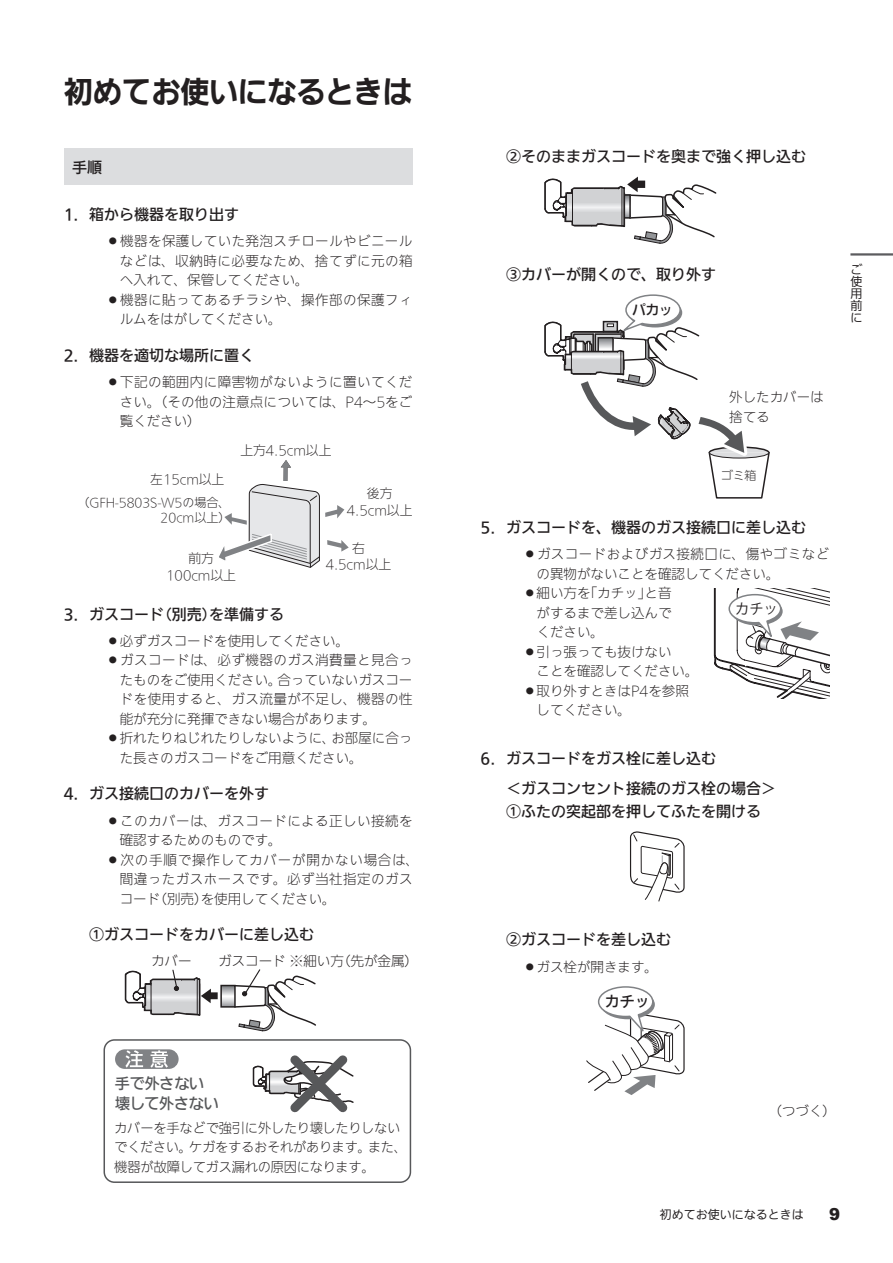
<style>
.page{position:relative;width:893px;height:1263px;background:#fff}
.page>*{position:absolute;margin:0;border:0;box-sizing:border-box;transform-origin:0 0}
.t1{font:700 30px "Iwa UD Go Dsp Pro";letter-spacing:-.015em;color:#231f20}
.t2{font:900 16.5px "Arial";color:#231f20}
.t3{font:500 15px/30px "Iwa UD Go Hon Pro";color:#231f20}
.t4{font:15px/19.5px "Iwa UD Go Dsp Pro Md 90 msp RKSJ H";letter-spacing:-.01em;color:#57585a}
.t5{font:15px "Iwa UD Go Hon Pro Md 90 msp RKSJ H";color:#231f20}
.t6{font:14.25px "Iwa UD Go Hon Pro Md 90 msp RKSJ H";color:#231f20}
.t7{font:300 13.5px/19.5px "Iwa UD Go Hon Pro";color:#231f20;text-align:justify}
.t8{font:300 13.5px "Iwa UD Go Hon Pro";letter-spacing:.035em;color:#231f20}
.t9{font:13.5px/19.5px "Iwa UD Go Hon Pro Lt 90 msp RKSJ H";letter-spacing:-.015em;color:#231f20}
.t10{font:300 13.5px "Iwa UD Go Hon Pro";letter-spacing:.04em;color:#231f20}
.t11{font:300 13.5px "Iwa UD Go Hon Pro";letter-spacing:.03em;color:#231f20}
.t12{font:300 13.5px "Iwa UD Go Hon Pro";letter-spacing:.06em;color:#231f20}
.t13{font:13.5px "Iwa UD Go Dsp Pro Lt 90 msp RKSJ H";color:#231f20}
.t14{font:13.5px "Iwa UD Go Dsp Pro Md 90 msp RKSJ H";color:#231f20}
.t15{font:12.75px/16.5px "Iwa UD Go Hon Pro Lt 90 msp RKSJ H";color:#231f20;text-align:center}
.t16{font:12px/15px "Iwa UD Go Hon Pro Lt 90 msp RKSJ H";color:#231f20;text-align:right}
.t17{font:100 12px/12px "Iwa UD Go Hon Pro";color:#231f20;text-align:justify}
</style>
<div class="page">
<hr style="left:850px;top:253px;width:43px;height:3px;background:#5c5c5f">
<svg style="left:544px;top:177px;width:173px;height:67px"></svg>
<svg style="left:544px;top:294px;width:226px;height:205px"></svg>
<svg style="left:223px;top:988px;width:9px;height:17px"></svg>
<div style="left:220px;top:985px;width:16px;height:23px;border:2px solid #231f20"></div>
<svg style="left:232px;top:969px;width:84px;height:63px"></svg>
<svg style="left:124px;top:969px;width:94px;height:47px"></svg>
<svg style="left:252px;top:1055px;width:102px;height:58px"></svg>
<div style="left:115px;top:1049px;width:64px;height:20px;background:#808285;border-radius:10px"></div>
<svg style="left:125px;top:1050px;width:18px;height:18px"></svg>
<svg style="left:150px;top:1050px;width:18px;height:18px"></svg>
<div style="left:104px;top:1039px;width:307px;height:144px;border:2px solid #57585a;border-radius:10px"></div>
<div style="left:64px;top:149px;width:348px;height:36px;background:#dcdddf"></div>
<svg style="left:713px;top:589px;width:116px;height:109px"></svg>
<svg style="left:219px;top:460px;width:130px;height:108px"></svg>
<svg style="left:586px;top:986px;width:99px;height:109px"></svg>
<svg style="left:630px;top:831px;width:55px;height:70px"></svg>
<h1 class="t1" style="left:64px;top:69px;width:350px">初めてお使いになるときは</h1>
<p class="t3" style="left:72px;top:152px;width:31px">手順</p>
<p class="t3" style="left:64px;top:199px;width:177px">1. 箱から機器を取り出す</p>
<p class="t11" style="left:106px;top:232px;width:308px">◦機器を保護していた発泡スチロールやビニール</p>
<p class="t10" style="left:120px;top:251px;width:294px">などは、収納時に必要なため、捨てずに元の箱</p>
<p class="t7" style="left:120px;top:271px;width:190px">へ入れて、保管してください。</p>
<p class="t8" style="left:106px;top:290px;width:308px">◦機器に貼ってあるチラシや、操作部の保護フィ</p>
<p class="t7" style="left:120px;top:310px;width:163px">ルムをはがしてください。</p>
<p class="t3" style="left:64px;top:341px;width:192px">2. 機器を適切な場所に置く</p>
<p class="t7" style="left:120px;top:373px;width:294px;text-indent:-14px">◦下記の範囲内に障害物がないように置いてください。（その他の注意点については、P4～5をご覧ください）</p>
<p class="t15" style="left:240px;top:442px;width:93px">上方4.5cm以上</p>
<p class="t15" style="left:150px;top:472px;width:76px">左15cm以上</p>
<p class="t16" style="left:77px;top:495px;width:154px">（GFH-5803S-W5の場合、<br>20cm以上）</p>
<p class="t15" style="left:166px;top:551px;width:71px">前方<br>100cm以上</p>
<p class="t3" style="left:64px;top:599px;width:222px">3. ガスコード（別売）を準備する</p>
<p class="t15" style="left:347px;top:486px;width:67px">後方<br>4.5cm以上</p>
<p class="t15" style="left:326px;top:540px;width:67px">右<br>4.5cm以上</p>
<p class="t7" style="left:106px;top:632px;width:244px">◦必ずガスコードを使用してください。</p>
<p class="t8" style="left:106px;top:651px;width:308px">◦ガスコードは、必ず機器のガス消費量と見合っ</p>
<p class="t7" style="left:120px;top:671px;width:294px">たものをご使用ください。合っていないガスコー</p>
<p class="t10" style="left:120px;top:690px;width:294px">ドを使用すると、ガス流量が不足し、機器の性</p>
<p class="t7" style="left:120px;top:710px;width:258px">能が充分に発揮できない場合があります。</p>
<p class="t7" style="left:106px;top:729px;width:308px">◦折れたりねじれたりしないように、お部屋に合っ</p>
<p class="t7" style="left:120px;top:749px;width:244px">た長さのガスコードをご用意ください。</p>
<p class="t3" style="left:64px;top:778px;width:207px">4. ガス接続口のカバーを外す</p>
<p class="t8" style="left:106px;top:811px;width:308px">◦このカバーは、ガスコードによる正しい接続を</p>
<p class="t7" style="left:120px;top:831px;width:163px">確認するためのものです。</p>
<p class="t12" style="left:106px;top:850px;width:314px">◦次の手順で操作してカバーが開かない場合は、</p>
<p class="t8" style="left:120px;top:870px;width:294px">間違ったガスホースです。必ず当社指定のガス</p>
<p class="t7" style="left:120px;top:889px;width:217px">コード（別売）を使用してください。</p>
<p class="t3" style="left:89px;top:919px;width:227px">①ガスコードをカバーに差し込む</p>
<p class="t13" style="left:151px;top:952px;width:42px">カバー</p>
<p class="t13" style="left:218px;top:952px;width:201px">ガスコード ※細い方（先が金属）</p>
<p class="t4" style="left:115px;top:1074px;width:105px">手で外さない壊して外さない</p>
<p class="t9" style="left:114px;top:1118px;width:295px">カバーを手などで強引に外したり壊したりしないでください。ケガをするおそれがあります。また、機器が故障してガス漏れの原因になります。</p>
<p class="t3" style="left:506px;top:142px;width:301px">②そのままガスコードを奥まで強く押し込む</p>
<p class="t3" style="left:506px;top:259px;width:211px">③カバーが開くので、取り外す</p>
<p class="t14" style="left:632px;top:300px;width:42px">パカッ</p>
<p class="t17" style="left:850px;top:264px;width:13px">ご使用前に</p>
<p class="t9" style="left:716px;top:388px;width:109px">　外したカバーは　捨てる</p>
<p class="t16" style="left:721px;top:469px;width:36px">ゴミ箱</p>
<p class="t3" style="left:480px;top:512px;width:327px">5. ガスコードを、機器のガス接続口に差し込む</p>
<p class="t8" style="left:523px;top:545px;width:308px">◦ガスコードおよびガス接続口に、傷やゴミなど</p>
<p class="t7" style="left:536px;top:565px;width:245px">の異物がないことを確認してください。</p>
<p class="t7" style="left:523px;top:584px;width:150px">◦細い方を「カチッ」と音</p>
<p class="t7" style="left:523px;top:604px;width:150px">　がするまで差し込んで</p>
<p class="t7" style="left:523px;top:623px;width:82px">　ください。</p>
<p class="t7" style="left:523px;top:643px;width:150px">◦引っ張っても抜けない</p>
<p class="t7" style="left:523px;top:662px;width:177px">　ことを確認してください。</p>
<p class="t7" style="left:523px;top:682px;width:167px">◦取り外すときはP4を参照</p>
<p class="t7" style="left:523px;top:701px;width:109px">　してください。</p>
<p class="t6" style="left:735px;top:600px;width:44px">カチッ</p>
<p class="t3" style="left:506px;top:744px;width:272px;text-indent:-26px">6. ガスコードをガス栓に差し込む<br>＜ガスコンセント接続のガス栓の場合＞</p>
<p class="t3" style="left:506px;top:796px;width:257px">①ふたの突起部を押してふたを開ける</p>
<p class="t3" style="left:506px;top:925px;width:166px">②ガスコードを差し込む</p>
<p class="t7" style="left:523px;top:957px;width:136px">◦ガス栓が開きます。</p>
<p class="t5" style="left:605px;top:990px;width:46px">カチッ</p>
<p class="t7" style="left:768px;top:1101px;width:69px">（つづく）</p>
<p class="t17" style="left:660px;top:1209px;width:145px">初めてお使いになるときは</p>
<p class="t2" style="left:829px;top:1202px;width:13px">9</p>
</div>
